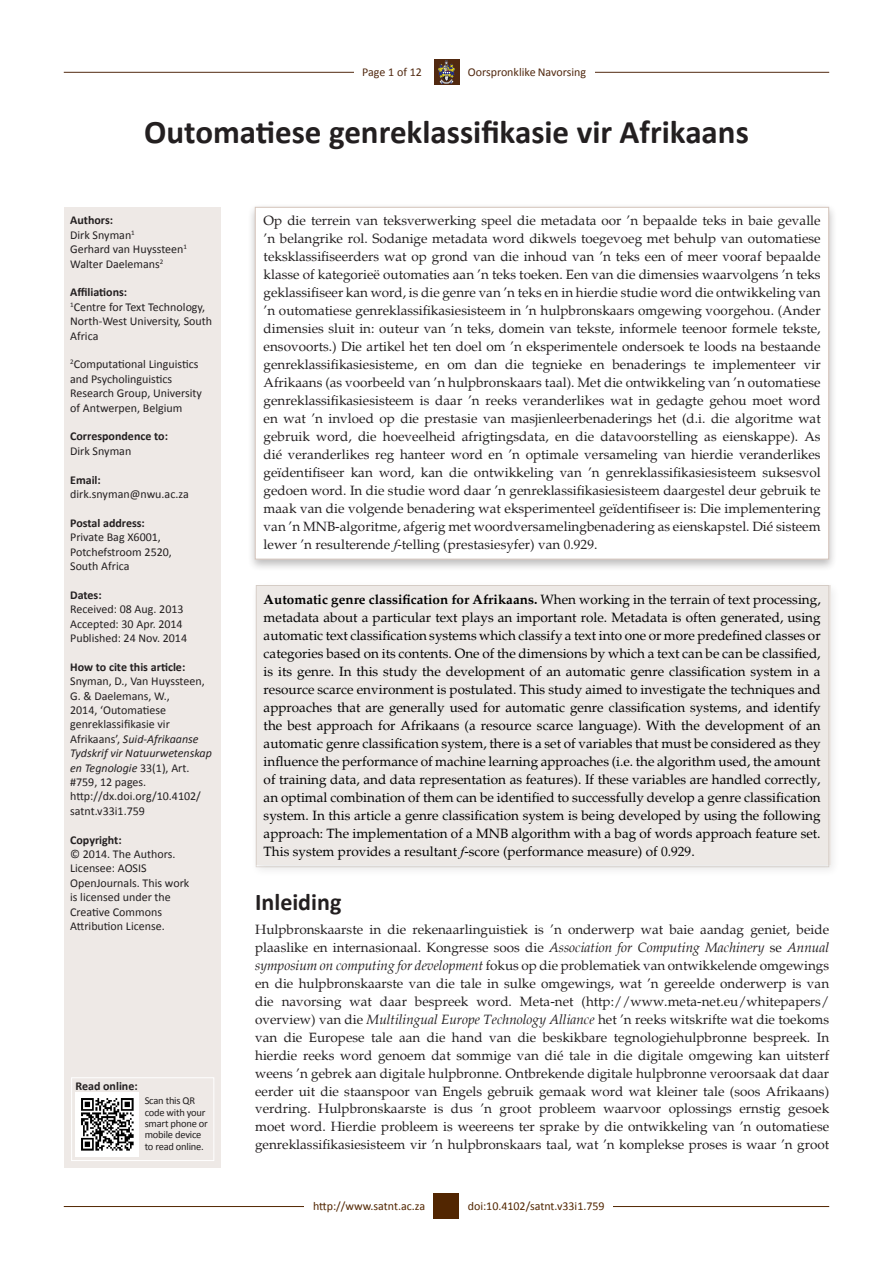
<style>
.page{position:relative;width:893px;height:1263px;background:#fff}
.page>*{position:absolute;margin:0;border:0;box-sizing:border-box;transform-origin:0 0}
.t1{font:700 33px "Calibri";color:#231f20}
.Pink_Heading{font:700 24px "Calibri";color:#231f20}
.body{font:13.5px/18px "Palatino";color:#231f20;text-align:justify}
.abstract{font:13.5px/18px "Palatino";color:#000;text-align:justify}
.body_first_line{font:13.5px/17.9px "Palatino";color:#231f20;text-align:justify}
.t2{font:12px/14.4px "Calibri";color:#231f20}
.t3{font:700 12px "Calibri";color:#231f20}
.t4{font:12px "Calibri";color:#522601}
.t5{font:12px "Calibri";color:#512910}
.t6{font:10.5px/11.4px "Calibri";letter-spacing:-.02em;color:#231f20}
.s1{font-style:italic}
.s2{font-family:"Times New Roman";font-style:italic}
.s3{font-weight:700}
</style>
<div class="page">
<hr style="left:64px;top:72px;width:765px;height:1px;background:#512910">
<hr style="left:64px;top:1206px;width:765px;height:1px;background:#522601">
<div style="left:305px;top:1193px;width:129px;height:26px;background:#fff"></div>
<div style="left:459px;top:1193px;width:154px;height:26px;background:#fff"></div>
<div style="left:434px;top:1193px;width:25px;height:26px;background:#522601"></div>
<div style="left:459px;top:59px;width:136px;height:26px;background:#fff"></div>
<img style="left:434px;top:59px;width:25px;height:26px">
<div style="left:247px;top:203px;width:591px;height:369px;background:#231f20;opacity:.75"></div>
<div style="left:255px;top:207px;width:574px;height:353px;background:#fff"></div>
<div style="left:65px;top:207px;width:156px;height:960px;background:#eee9e6"></div>
<div style="left:354px;top:59px;width:80px;height:26px;background:#fff"></div>
<svg style="left:255px;top:585px;width:578px;height:285px;fill:#f0eeed"></svg>
<div style="left:256px;top:585px;width:574px;height:280px;background:#ede9e6"></div>
<div style="left:71px;top:1077px;width:143px;height:84px;border:1px solid #fff"></div>
<img style="left:75px;top:1093px;width:64px;height:63px">
<p class="t5" style="left:362px;top:65px;width:61px">Page 1 of 12</p>
<p class="t5" style="left:468px;top:65px;width:120px">Oorspronklike Navorsing</p>
<p class="t1" style="left:144px;top:111px;width:606px">Outomatiese genreklassifikasie vir Afrikaans</p>
<p class="t3" style="left:70px;top:213px;width:44px">Authors:</p>
<p class="t2" style="left:70px;top:228px;width:66px">Dirk Snyman<sup>1</sup></p>
<p class="t2" style="left:70px;top:242px;width:118px">Gerhard van Huyssteen<sup>1</sup></p>
<p class="t2" style="left:70px;top:256px;width:95px">Walter Daelemans<sup>2</sup></p>
<p class="t3" style="left:70px;top:285px;width:59px">Affiliations:</p>
<p class="t2" style="left:70px;top:300px;width:143px"><sup>1</sup>Centre for Text Technology,<br>North-West University, South<br>Africa</p>
<p class="t2" style="left:70px;top:357px;width:133px"><sup>2</sup>Computational Linguistics and Psycholinguistics<br>Research Group, University of Antwerpen, Belgium</p>
<p class="t3" style="left:70px;top:429px;width:99px">Correspondence to:</p>
<p class="t2" style="left:70px;top:444px;width:63px">Dirk Snyman</p>
<p class="t3" style="left:70px;top:472px;width:32px">Email:</p>
<p class="t2" style="left:70px;top:487px;width:120px">dirk.snyman@nwu.ac.za</p>
<p class="t3" style="left:70px;top:515px;width:76px">Postal address:</p>
<p class="t2" style="left:70px;top:530px;width:103px">Private Bag X6001,<br>Potchefstroom 2520,<br>South Africa</p>
<p class="t3" style="left:70px;top:587px;width:33px">Dates:</p>
<p class="t2" style="left:70px;top:602px;width:115px">Received: 08 Aug. 2013</p>
<p class="t2" style="left:70px;top:616px;width:114px">Accepted: 30 Apr. 2014</p>
<p class="t2" style="left:70px;top:631px;width:118px">Published: 24 Nov. 2014</p>
<p class="t3" style="left:70px;top:659px;width:117px">How to cite this article:</p>
<p class="t2" style="left:70px;top:674px;width:143px">Snyman, D., Van Huyssteen,<br>G. &amp; Daelemans, W.,<br>2014, ‘Outomatiese genreklassifikasie vir<br>Afrikaans’, <span class="s1">Suid-Afrikaanse<br>Tydskrif vir Natuurwetenskap en Tegnologie</span> 33(1), Art. #759, 12 pages. http://dx.doi.org/10.4102/ satnt.v33i1.759</p>
<p class="t3" style="left:70px;top:832px;width:53px">Copyright:</p>
<p class="t2" style="left:70px;top:847px;width:107px">© 2014. The Authors.</p>
<p class="t2" style="left:70px;top:861px;width:121px">Licensee: AOSIS<br>OpenJournals. This work</p>
<p class="t2" style="left:70px;top:890px;width:102px">is licensed under the</p>
<p class="t2" style="left:70px;top:904px;width:93px">Creative Commons</p>
<p class="t2" style="left:70px;top:919px;width:96px">Attribution License.</p>
<p class="t3" style="left:75px;top:1078px;width:64px">Read online:</p>
<p class="t6" style="left:145px;top:1095px;width:65px">Scan this QR code with your smart phone or mobile device to read online.</p>
<p class="body" style="left:264px;top:212px;width:559px">Op die terrein van teksverwerking speel die metadata oor ’n bepaalde teks in baie gevalle ’n belangrike rol. Sodanige metadata word dikwels toegevoeg met behulp van outomatiese teksklassifiseerders wat op grond van die inhoud van ’n teks een of meer vooraf bepaalde klasse of kategorieë outomaties aan ’n teks toeken. Een van die dimensies waarvolgens ’n teks geklassifiseer kan word, is die genre van ’n teks en in hierdie studie word die ontwikkeling van ’n outomatiese genreklassifikasiesisteem in ’n hulpbronskaars omgewing voorgehou. (Ander dimensies sluit in: outeur van ’n teks, domein van tekste, informele teenoor formele tekste, ensovoorts.) Die artikel het ten doel om ’n eksperimentele ondersoek te loods na bestaande genreklassifikasiesisteme, en om dan die tegnieke en benaderings te implementeer vir Afrikaans (as voorbeeld van ’n hulpbronskaars taal). Met die ontwikkeling van ’n outomatiese genreklassifikasiesisteem is daar ’n reeks veranderlikes wat in gedagte gehou moet word en wat ’n invloed op die prestasie van masjienleerbenaderings het (d.i. die algoritme wat gebruik word, die hoeveelheid afrigtingsdata, en die datavoorstelling as eienskappe). As dié veranderlikes reg hanteer word en ’n optimale versameling van hierdie veranderlikes geïdentifiseer kan word, kan die ontwikkeling van ’n genreklassifikasiesisteem suksesvol gedoen word. In die studie word daar ’n genreklassifikasiesisteem daargestel deur gebruik te maak van die volgende benadering wat eksperimenteel geïdentifiseer is: Die implementering van ’n MNB-algoritme, afgerig met woordversamelingbenadering as eienskapstel. Dié sisteem lewer ’n resulterende <span class="s2">f</span>-telling (prestasiesyfer) van 0.929.</p>
<p class="abstract" style="left:264px;top:591px;width:559px"><span class="s3">Automatic genre classification for Afrikaans.</span> When working in the terrain of text processing, metadata about a particular text plays an important role. Metadata is often generated, using automatic text classification systems which classify a text into one or more predefined classes or categories based on its contents. One of the dimensions by which a text can be can be classified, is its genre. In this study the development of an automatic genre classification system in a resource scarce environment is postulated. This study aimed to investigate the techniques and approaches that are generally used for automatic genre classification systems, and identify the best approach for Afrikaans (a resource scarce language). With the development of an automatic genre classification system, there is a set of variables that must be considered as they influence the performance of machine learning approaches (i.e. the algorithm used, the amount of training data, and data representation as features). If these variables are handled correctly, an optimal combination of them can be identified to successfully develop a genre classification system. In this article a genre classification system is being developed by using the following approach: The implementation of a MNB algorithm with a bag of words approach feature set.<br>This system provides a resultant <span class="s2">f</span>-score (performance measure) of 0.929.</p>
<p class="Pink_Heading" style="left:255px;top:887px;width:88px">Inleiding</p>
<p class="body_first_line" style="left:255px;top:921px;width:576px">Hulpbronskaarste in die rekenaarlinguistiek is ’n onderwerp wat baie aandag geniet, beide plaaslike en internasionaal. Kongresse soos die <span class="s1">Association for Computing Machinery</span> se <span class="s1">Annual symposium on computing for development</span> fokus op die problematiek van ontwikkelende omgewings en die hulpbronskaarste van die tale in sulke omgewings, wat ’n gereelde onderwerp is van die navorsing wat daar bespreek word. Meta-net (http://www.meta-net.eu/whitepapers/ overview) van die <span class="s1">Multilingual Europe Technology Alliance</span> het ’n reeks witskrifte wat die toekoms van die Europese tale aan die hand van die beskikbare tegnologiehulpbronne bespreek. In hierdie reeks word genoem dat sommige van dié tale in die digitale omgewing kan uitsterf weens ’n gebrek aan digitale hulpbronne. Ontbrekende digitale hulpbronne veroorsaak dat daar eerder uit die staanspoor van Engels gebruik gemaak word wat kleiner tale (soos Afrikaans) verdring. Hulpbronskaarste is dus ’n groot probleem waarvoor oplossings ernstig gesoek moet word. Hierdie probleem is weereens ter sprake by die ontwikkeling van ’n outomatiese genreklassifikasiesisteem vir ’n hulpbronskaars taal, wat ’n komplekse proses is waar ’n groot</p>
<p class="t4" style="left:313px;top:1199px;width:114px">http://www.satnt.ac.za</p>
<p class="t4" style="left:468px;top:1199px;width:138px">doi:10.4102/satnt.v33i1.759</p>
</div>
